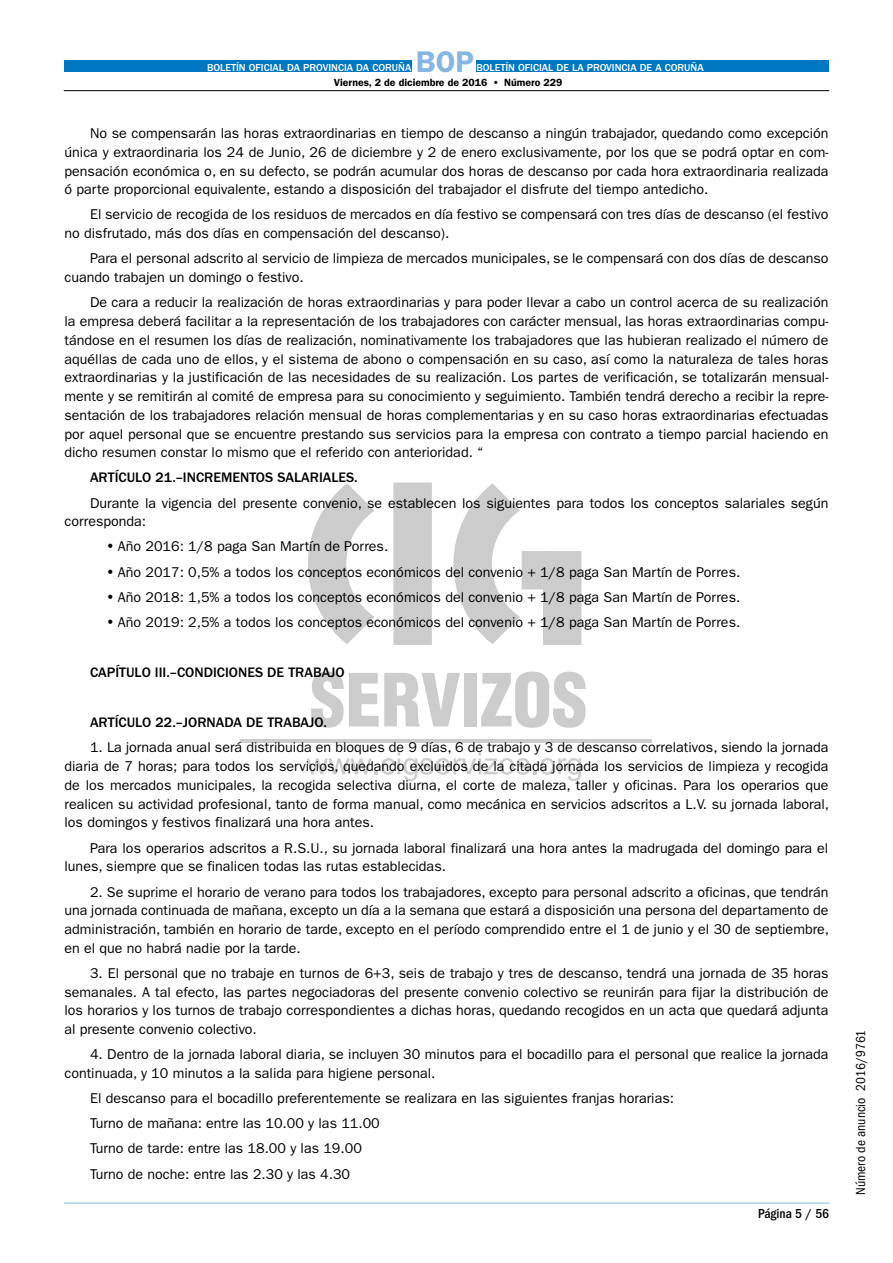
<style>
.page{position:relative;width:893px;height:1263px;background:#fff}
.page>*{position:absolute;margin:0;border:0;box-sizing:border-box;transform-origin:0 0}
.t1{font:600 30px "ITC Franklin Gothic Std";color:#88b6e3}
.t2{font:14.25px/18.8px "ITC Franklin Gothic Std";color:#000}
.t3{font:500 14.25px "ITC Franklin Gothic Std";color:#000}
.t4{font:condensed 13.5px "ITC Franklin Gothic Std";color:#000}
.t5{font:500 condensed 13.5px "ITC Franklin Gothic Std";color:#000}
.t6{font:500 10.5px "ITC Franklin Gothic Std";color:#fff}
.t7{font:600 10.5px "ITC Franklin Gothic Std";color:#000}
</style>
<div class="page">
<svg style="left:308px;top:483px;width:273px;height:162px"></svg>
<hr style="left:240px;top:739px;width:411px;height:3px;background:#ccc">
<svg style="left:307px;top:752px;width:274px;height:29px"></svg>
<svg style="left:311px;top:672px;width:149px;height:56px"></svg>
<div style="left:464px;top:673px;width:13px;height:53px;background:#ccc"></div>
<svg style="left:481px;top:672px;width:105px;height:56px"></svg>
<div style="left:64px;top:60px;width:347px;height:12px;background:#0078c1"></div>
<div style="left:476px;top:60px;width:353px;height:12px;background:#0078c1"></div>
<hr style="left:64px;top:90px;width:765px;height:1px;background:#000">
<hr style="left:64px;top:1203px;width:765px;height:1px;background:#80bce0">
<p class="t6" style="left:207px;top:62px;width:206px">BOLETÍN OFICIAL DA PROVINCIA DA CORUÑA</p>
<h1 class="t1" style="left:416px;top:44px;width:60px">BOP</h1>
<p class="t6" style="left:476px;top:62px;width:229px">BOLETÍN OFICIAL DE LA PROVINCIA DE A CORUÑA</p>
<p class="t7" style="left:334px;top:76px;width:230px">Viernes, 2 de diciembre de 2016 • Número 229</p>
<p class="t2" style="left:65px;top:124px;width:765px;text-align:justify;text-indent:26px">No se compensarán las horas extraordinarias en tiempo de descanso a ningún trabajador, quedando como excepción única y extraordinaria los 24 de Junio, 26 de diciembre y 2 de enero exclusivamente, por los que se podrá optar en com&shy;pensación económica o, en su defecto, se podrán acumular dos horas de descanso por cada hora extraordinaria realizada ó parte proporcional equivalente, estando a disposición del trabajador el disfrute del tiempo antedicho.</p>
<p class="t2" style="left:65px;top:205px;width:765px;text-indent:26px">El servicio de recogida de los residuos de mercados en día festivo se compensará con tres días de descanso (el festivo no disfrutado, más dos días en compensación del descanso).</p>
<p class="t2" style="left:65px;top:249px;width:765px;text-indent:26px">Para el personal adscrito al servicio de limpieza de mercados municipales, se le compensará con dos días de descanso cuando trabajen un domingo o festivo.</p>
<p class="t2" style="left:65px;top:293px;width:765px;text-align:justify;text-indent:26px">De cara a reducir la realización de horas extraordinarias y para poder llevar a cabo un control acerca de su realización la empresa deberá facilitar a la representación de los trabajadores con carácter mensual, las horas extraordinarias compu&shy;tándose en el resumen los días de realización, nominativamente los trabajadores que las hubieran realizado el número de aquéllas de cada uno de ellos, y el sistema de abono o compensación en su caso, así como la naturaleza de tales horas extraordinarias y la justificación de las necesidades de su realización. Los partes de verificación, se totalizarán mensual&shy;mente y se remitirán al comité de empresa para su conocimiento y seguimiento. También tendrá derecho a recibir la repre&shy;sentación de los trabajadores relación mensual de horas complementarias y en su caso horas extraordinarias efectuadas por aquel personal que se encuentre prestando sus servicios para la empresa con contrato a tiempo parcial haciendo en dicho resumen constar lo mismo que el referido con anterioridad. “</p>
<p class="t3" style="left:90px;top:470px;width:269px">ARTÍCULO 21.–INCREMENTOS SALARIALES.</p>
<p class="t2" style="left:65px;top:493px;width:765px;text-indent:26px">Durante la vigencia del presente convenio, se establecen los siguientes para todos los conceptos salariales según corresponda:</p>
<p class="t2" style="left:107px;top:537px;width:283px">• Año 2016: 1/8 paga San Martín de Porres.</p>
<p class="t2" style="left:107px;top:562px;width:635px">• Año 2017: 0,5% a todos los conceptos económicos del convenio + 1/8 paga San Martín de Porres.</p>
<p class="t2" style="left:107px;top:588px;width:635px">• Año 2018: 1,5% a todos los conceptos económicos del convenio + 1/8 paga San Martín de Porres.</p>
<p class="t2" style="left:107px;top:613px;width:635px">• Año 2019: 2,5% a todos los conceptos económicos del convenio + 1/8 paga San Martín de Porres.</p>
<p class="t3" style="left:90px;top:664px;width:256px">CAPÍTULO III.–CONDICIONES DE TRABAJO</p>
<p class="t3" style="left:90px;top:715px;width:238px">ARTÍCULO 22.–JORNADA DE TRABAJO.</p>
<p class="t2" style="left:65px;top:738px;width:766px;text-align:justify;text-indent:26px">1. La jornada anual será distribuida en bloques de 9 días, 6 de trabajo y 3 de descanso correlativos, siendo la jornada diaria de 7 horas; para todos los servicios, quedando excluidos de la citada jornada los servicios de limpieza y recogida de los mercados municipales, la recogida selectiva diurna, el corte de maleza, taller y oficinas. Para los operarios que realicen su actividad profesional, tanto de forma manual, como mecánica en servicios adscritos a L.V. su jornada laboral, los domingos y festivos finalizará una hora antes.</p>
<p class="t2" style="left:65px;top:838px;width:765px;text-indent:26px">Para los operarios adscritos a R.S.U., su jornada laboral finalizará una hora antes la madrugada del domingo para el lunes, siempre que se finalicen todas las rutas establecidas.</p>
<p class="t2" style="left:65px;top:882px;width:766px;text-align:justify;text-indent:26px">2. Se suprime el horario de verano para todos los trabajadores, excepto para personal adscrito a oficinas, que tendrán una jornada continuada de mañana, excepto un día a la semana que estará a disposición una persona del departamento de administración, también en horario de tarde, excepto en el período comprendido entre el 1 de junio y el 30 de septiembre, en el que no habrá nadie por la tarde.</p>
<p class="t2" style="left:65px;top:964px;width:765px;text-align:justify;text-indent:26px">3. El personal que no trabaje en turnos de 6+3, seis de trabajo y tres de descanso, tendrá una jornada de 35 horas semanales. A tal efecto, las partes negociadoras del presente convenio colectivo se reunirán para fijar la distribución de los horarios y los turnos de trabajo correspondientes a dichas horas, quedando recogidos en un acta que quedará adjunta al presente convenio colectivo.</p>
<p class="t2" style="left:65px;top:1045px;width:765px;text-indent:26px">4. Dentro de la jornada laboral diaria, se incluyen 30 minutos para el bocadillo para el personal que realice la jornada continuada, y 10 minutos a la salida para higiene personal.</p>
<p class="t2" style="left:90px;top:1086px;width:585px;line-height:25px">El descanso para el bocadillo preferentemente se realizara en las siguientes franjas horarias:<br>Turno de mañana: entre las 10.00 y las 11.00<br>Turno de tarde: entre las 18.00 y las 19.00<br>Turno de noche: entre las 2.30 y las 4.30</p>
<p class="t5" style="left:758px;top:1206px;width:73px">Página 5 / 56</p>
<p class="t4" style="left:853px;top:1195px;width:167px;rotate:-90deg">Número de anuncio 2016/9761</p>
</div>
